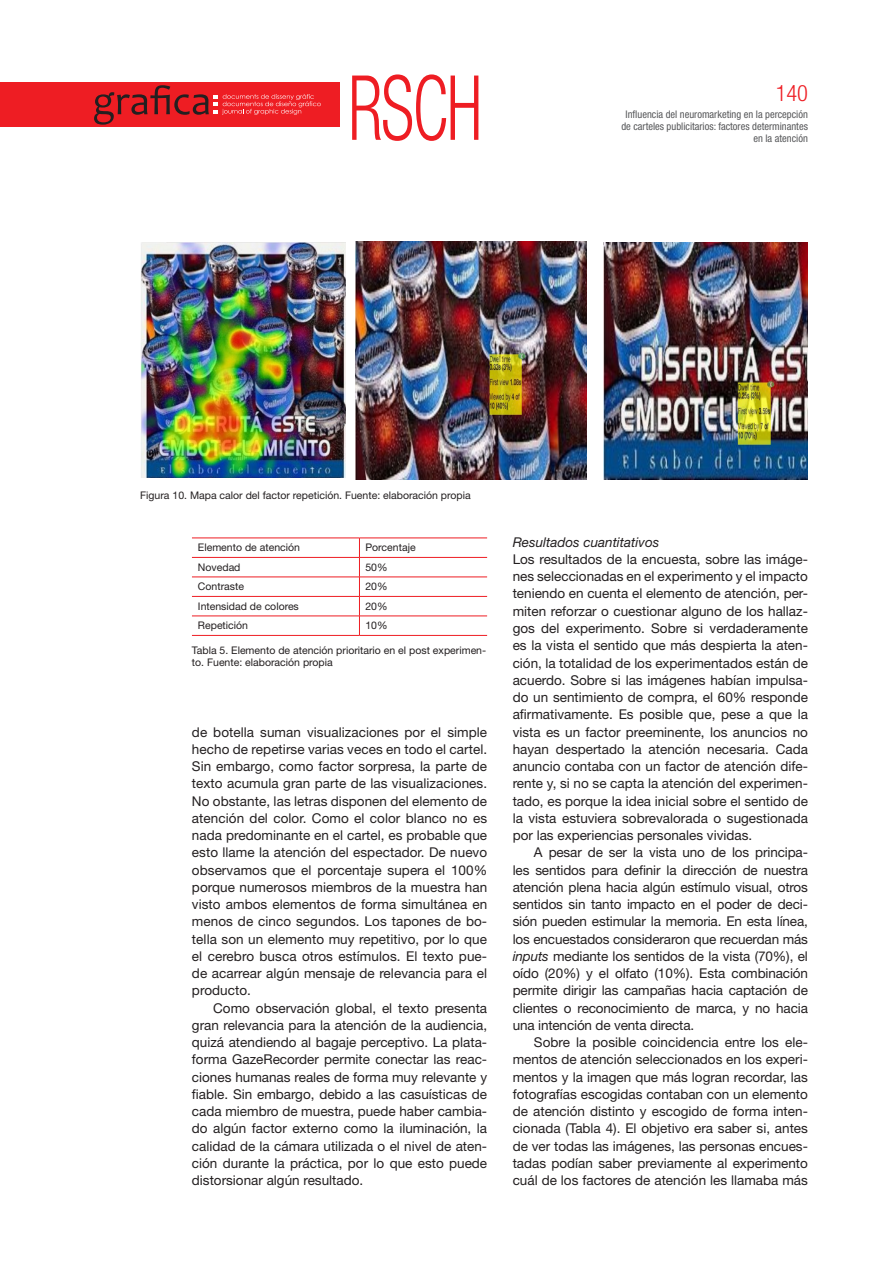
<style>
.page{position:relative;width:893px;height:1263px;background:#fff}
.page>*{position:absolute;margin:0;border:0;box-sizing:border-box;transform-origin:0 0}
.t1{font:300 condensed 90px "Helvetica Neue LT Std";color:#ee1d23;scale:.76 1}
.t2{font:300 condensed 22.5px "Helvetica Neue LT Std";color:#ee1d23}
.t3{font:13.5px/17.2px "Helvetica Neue LT Std";color:#231f20;text-align:justify}
.t4{font:italic 13.5px "Helvetica Neue LT Std";color:#231f20}
.t5{font:10.5px/12px "Helvetica Neue LT Std";color:#231f20}
.t6{font:condensed 10.5px/12px "Helvetica Neue LT Std";color:#57585a;text-align:center}
.s1{font-style:italic}
</style>
<div class="page">
<div style="left:0;top:83px;width:339px;height:44px;background:#ee1d23"></div>
<svg style="left:94px;top:85px;width:227px;height:40px"></svg>
<img style="left:141px;top:242px;width:204px;height:236px">
<img style="left:356px;top:241px;width:231px;height:238px">
<img style="left:603px;top:243px;width:205px;height:236px">
<hr style="left:192px;top:538px;width:167px;height:1px;background:#ee1d23">
<hr style="left:359px;top:538px;width:128px;height:1px;background:#ee1d23">
<hr style="left:192px;top:557px;width:167px;height:1px;background:#ee1d23">
<hr style="left:359px;top:557px;width:128px;height:1px;background:#ee1d23">
<hr style="left:192px;top:577px;width:167px;height:1px;background:#ee1d23">
<hr style="left:359px;top:577px;width:128px;height:1px;background:#ee1d23">
<hr style="left:192px;top:596px;width:167px;height:1px;background:#ee1d23">
<hr style="left:359px;top:596px;width:128px;height:1px;background:#ee1d23">
<hr style="left:192px;top:616px;width:167px;height:1px;background:#ee1d23">
<hr style="left:359px;top:616px;width:128px;height:1px;background:#ee1d23">
<svg style="left:359px;top:538px;width:1px;height:97px"></svg>
<hr style="left:192px;top:635px;width:167px;height:1px;background:#ee1d23">
<hr style="left:359px;top:635px;width:128px;height:1px;background:#ee1d23">
<h1 class="t1" style="left:348px;top:56px;width:178px">RSCH</h1>
<h2 class="t2" style="left:776px;top:80px;width:33px">140</h2>
<p class="t6" style="left:621px;top:109px;width:188px">Influencia del neuromarketing en la percepción de carteles publicitarios: factores determinantes</p>
<p class="t6" style="left:753px;top:133px;width:56px">en la atención</p>
<p class="t5" style="left:140px;top:489px;width:332px">Figura 10. Mapa calor del factor repetición. Fuente: elaboración propia</p>
<p class="t5" style="left:198px;top:541px;width:104px">Elemento de atención</p>
<p class="t5" style="left:365px;top:541px;width:52px">Porcentaje</p>
<p class="t5" style="left:198px;top:561px;width:44px">Novedad</p>
<p class="t5" style="left:365px;top:561px;width:24px">50%</p>
<p class="t5" style="left:198px;top:580px;width:48px">Contraste</p>
<p class="t5" style="left:365px;top:580px;width:24px">20%</p>
<p class="t5" style="left:198px;top:600px;width:102px">Intensidad de colores</p>
<p class="t5" style="left:365px;top:600px;width:24px">20%</p>
<p class="t5" style="left:198px;top:619px;width:52px">Repetición</p>
<p class="t5" style="left:365px;top:619px;width:24px">10%</p>
<p class="t5" style="left:192px;top:644px;width:296px">Tabla 5. Elemento de atención prioritario en el post experimen&shy;to. Fuente: elaboración propia</p>
<p class="t3" style="left:192px;top:723px;width:297px">de botella suman visualizaciones por el simple hecho de repetirse varias veces en todo el cartel.<br>Sin embargo, como factor sorpresa, la parte de texto acumula gran parte de las visualizaciones.<br>No obstante, las letras disponen del elemento de atención del color. Como el color blanco no es nada predominante en el cartel, es probable que esto llame la atención del espectador. De nuevo observamos que el porcentaje supera el 100% porque numerosos miembros de la muestra han visto ambos elementos de forma simultánea en menos de cinco segundos. Los tapones de bo&shy;tella son un elemento muy repetitivo, por lo que el cerebro busca otros estímulos. El texto pue&shy;de acarrear algún mensaje de relevancia para el producto.</p>
<p class="t3" style="left:192px;top:999px;width:297px;text-indent:21px">Como observación global, el texto presenta gran relevancia para la atención de la audiencia, quizá atendiendo al bagaje perceptivo. La plata&shy;forma GazeRecorder permite conectar las reac&shy;ciones humanas reales de forma muy relevante y fiable. Sin embargo, debido a las casuísticas de cada miembro de muestra, puede haber cambia&shy;do algún factor externo como la iluminación, la calidad de la cámara utilizada o el nivel de aten&shy;ción durante la práctica, por lo que esto puede distorsionar algún resultado.</p>
<p class="t4" style="left:513px;top:534px;width:148px">Resultados cuantitativos</p>
<p class="t3" style="left:513px;top:550px;width:297px">Los resultados de la encuesta, sobre las imáge&shy;nes seleccionadas en el experimento y el impacto teniendo en cuenta el elemento de atención, per&shy;miten reforzar o cuestionar alguno de los hallaz&shy;gos del experimento. Sobre si verdaderamente es la vista el sentido que más despierta la aten&shy;ción, la totalidad de los experimentados están de acuerdo. Sobre si las imágenes habían impulsa&shy;do un sentimiento de compra, el 60% responde afirmativamente. Es posible que, pese a que la vista es un factor preeminente, los anuncios no hayan despertado la atención necesaria. Cada anuncio contaba con un factor de atención dife&shy;rente y, si no se capta la atención del experimen&shy;tado, es porque la idea inicial sobre el sentido de la vista estuviera sobrevalorada o sugestionada por las experiencias personales vividas.</p>
<p class="t3" style="left:513px;top:844px;width:297px;text-indent:21px">A pesar de ser la vista uno de los principa&shy;les sentidos para definir la dirección de nuestra atención plena hacia algún estímulo visual, otros sentidos sin tanto impacto en el poder de deci&shy;sión pueden estimular la memoria. En esta línea, los encuestados consideraron que recuerdan más <span class="s1">inputs</span> mediante los sentidos de la vista (70%), el oído (20%) y el olfato (10%). Esta combinación permite dirigir las campañas hacia captación de clientes o reconocimiento de marca, y no hacia una intención de venta directa.</p>
<p class="t3" style="left:513px;top:1033px;width:297px;text-indent:21px">Sobre la posible coincidencia entre los ele&shy;mentos de atención seleccionados en los experi&shy;mentos y la imagen que más logran recordar, las fotografías escogidas contaban con un elemento de atención distinto y escogido de forma inten&shy;cionada (Tabla 4). El objetivo era saber si, antes de ver todas las imágenes, las personas encues&shy;tadas podían saber previamente al experimento cuál de los factores de atención les llamaba más</p>
</div>
